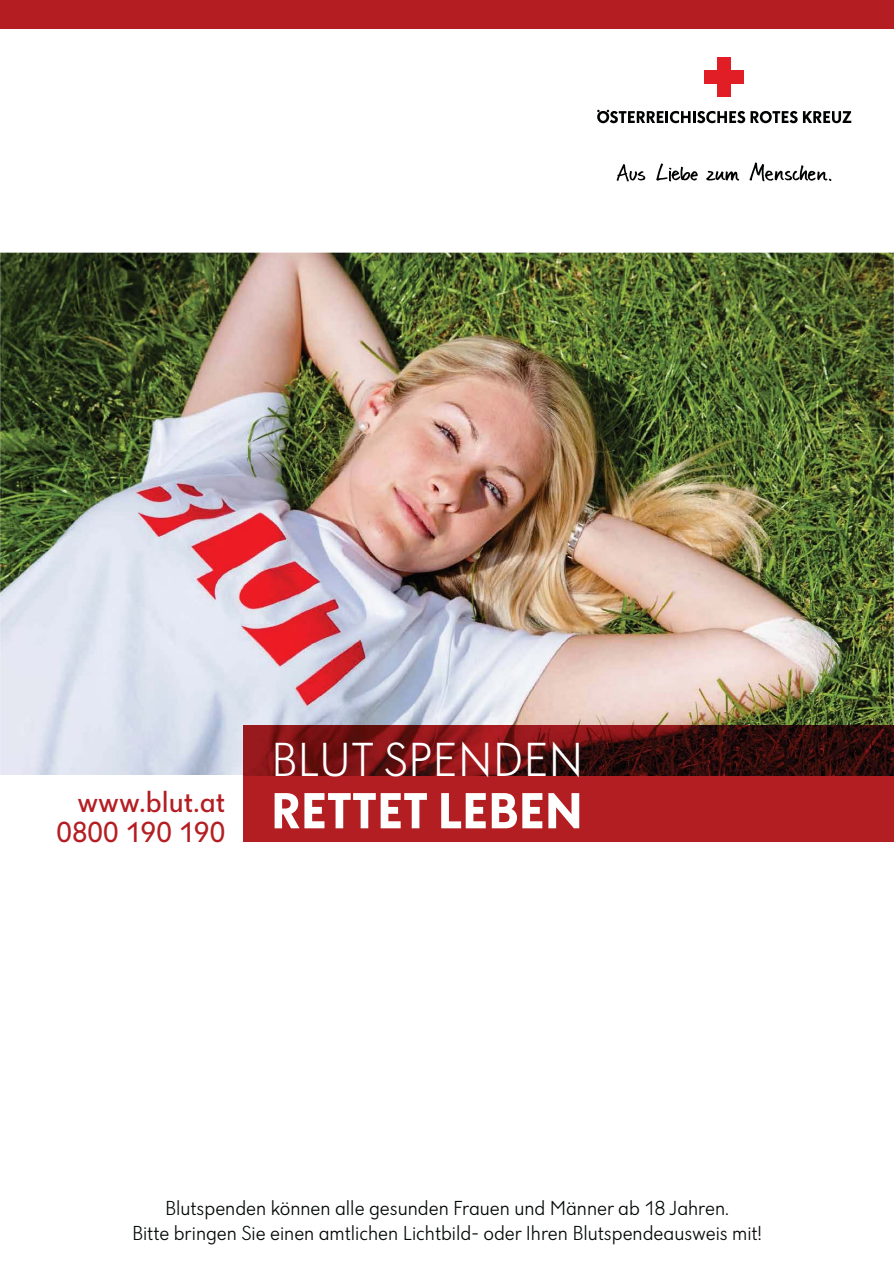
<style>
.page{position:relative;width:894px;height:1263px;background:#fff}
.page>*{position:absolute;margin:0;border:0;box-sizing:border-box;transform-origin:0 0}
.t1{font:300 49.5px "Dunant";color:#fff}
.t2{font:30px "Dunant";color:#b41e22}
.t3{font:300 21px/25.2px "Dunant";color:#030806;text-align:center}
.s1{font-weight:700;font-size:52.5px;color:#fff}
</style>
<div class="page">
<div style="left:0;top:0;width:893px;height:28px;background:#b41e22"></div>
<img style="left:0;top:253px;width:893px;height:522px">
<img style="left:616px;top:162px;width:216px;height:20px">
<div style="left:717px;top:57px;width:13px;height:40px;background:#e11e26"></div>
<div style="left:704px;top:70px;width:39px;height:13px;background:#e11e26"></div>
<svg style="left:597px;top:110px;width:254px;height:13px"></svg>
<div style="left:244px;top:775px;width:649px;height:67px;background:#b31e23"></div>
<img style="left:244px;top:725px;width:649px;height:50px">
<h1 class="t1" style="left:271px;top:740px;width:314px">BLUT SPENDEN</h1>
<h2 class="t2" style="left:77px;top:791px;width:506px">www.blut.at <span class="s1">RETTET LEBEN</span></h2>
<h2 class="t2" style="left:57px;top:821px;width:170px">0800 190 190</h2>
<p class="t3" style="left:132px;top:1196px;width:631px">Blutspenden können alle gesunden Frauen und Männer ab 18 Jahren.<br>Bitte bringen Sie einen amtlichen Lichtbild- oder Ihren Blutspendeausweis mit!</p>
</div>
